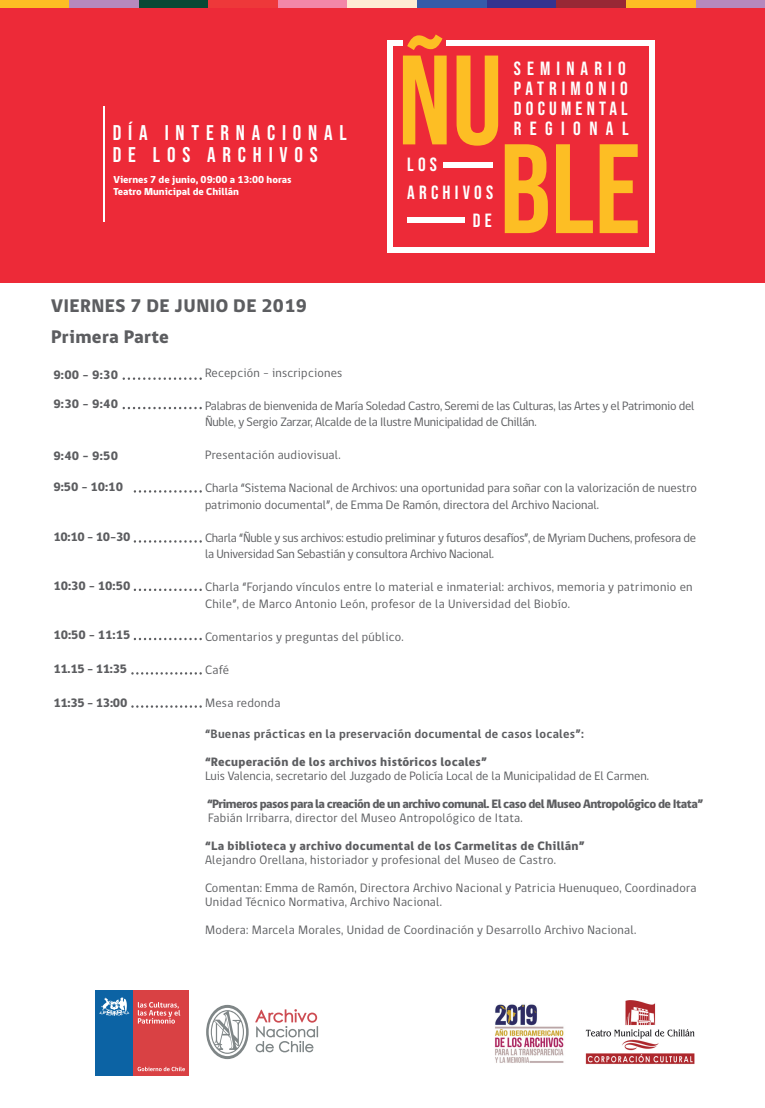
<style>
.page{position:relative;width:765px;height:1108px;background:#fff}
.page>*{position:absolute;margin:0;border:0;box-sizing:border-box;transform-origin:0 0}
.t1{font:21.25px/22.1px "Bebas Neue";letter-spacing:.32em;color:#fff}
.t2{font:19.12px/19.9px "Bebas Neue";letter-spacing:.26em;color:#fff}
.t3{font:19.12px "Bebas Neue";letter-spacing:.22em;color:#fff}
.t4{font:800 18.75px/30.5px "gob CL";letter-spacing:.02em;color:#5c5d60}
.t5{font:12.5px/16.5px "gob CL";letter-spacing:.02em;color:#5c5d60}
.t6{font:12.5px/16.5px "gob CL";letter-spacing:-.02em;color:#5c5d60}
.t7{font:12.5px/16.5px "gob CL";color:#5c5d60}
.t8{font:800 12.5px "gob CL";letter-spacing:.02em;color:#5c5d60}
.t9{font:800 12.5px "gob CL";color:#5c5d60}
.t10{font:800 12.5px "gob CL";letter-spacing:-.04em;color:#5c5d60}
.t11{font:700 12.5px "gob CL";letter-spacing:.02em;color:#5c5d60}
.t12{font:800 10.38px/12.4px "gob CL";color:#fff}
</style>
<div class="page">
<img style="left:495px;top:1004px;width:69px;height:59px">
<div style="left:0;top:0;width:765px;height:282px;background:#ed2a38"></div>
<div style="left:95px;top:989px;width:39px;height:86px;background:#0c63a4"></div>
<div style="left:134px;top:989px;width:55px;height:86px;background:#d94144"></div>
<svg style="left:138px;top:1066px;width:47px;height:5px"></svg>
<svg style="left:99px;top:997px;width:30px;height:18px"></svg>
<svg style="left:138px;top:1002px;width:42px;height:21px"></svg>
<svg style="left:255px;top:1009px;width:63px;height:43px"></svg>
<svg style="left:206px;top:1004px;width:43px;height:55px"></svg>
<img style="left:585px;top:1000px;width:110px;height:64px">
<div style="left:0;top:0;width:70px;height:7px;background:#fdbe24"></div>
<div style="left:695px;top:0;width:70px;height:7px;background:#b689bd"></div>
<div style="left:70px;top:0;width:69px;height:7px;background:#b689bd"></div>
<div style="left:139px;top:0;width:70px;height:7px;background:#0a4835"></div>
<div style="left:209px;top:0;width:69px;height:7px;background:#ee383a"></div>
<div style="left:278px;top:0;width:70px;height:7px;background:#f386a8"></div>
<div style="left:348px;top:0;width:69px;height:7px;background:#feebd3"></div>
<div style="left:417px;top:0;width:70px;height:7px;background:#365ba9"></div>
<div style="left:487px;top:0;width:69px;height:7px;background:#34338f"></div>
<div style="left:556px;top:0;width:70px;height:7px;background:#982835"></div>
<div style="left:626px;top:0;width:69px;height:7px;background:#fdbe24"></div>
<svg style="left:403px;top:34px;width:44px;height:110px"></svg>
<svg style="left:457px;top:56px;width:41px;height:90px"></svg>
<svg style="left:505px;top:144px;width:43px;height:89px"></svg>
<svg style="left:556px;top:144px;width:37px;height:89px"></svg>
<svg style="left:600px;top:144px;width:38px;height:89px"></svg>
<div style="left:443px;top:162px;width:50px;height:5px;background:#fff"></div>
<div style="left:407px;top:217px;width:58px;height:6px;background:#fff"></div>
<div style="left:388px;top:247px;width:267px;height:6px;background:#fff"></div>
<div style="left:388px;top:40px;width:15px;height:6px;background:#fff"></div>
<div style="left:388px;top:40px;width:5px;height:213px;background:#fff"></div>
<div style="left:650px;top:40px;width:5px;height:213px;background:#fff"></div>
<div style="left:447px;top:40px;width:208px;height:6px;background:#fff"></div>
<hr style="left:103px;top:106px;width:2px;height:115px;background:#fff">
<svg style="left:124px;top:377px;width:78px;height:3px"></svg>
<svg style="left:124px;top:407px;width:78px;height:2px"></svg>
<svg style="left:135px;top:490px;width:67px;height:2px"></svg>
<svg style="left:135px;top:540px;width:67px;height:2px"></svg>
<svg style="left:135px;top:588px;width:67px;height:3px"></svg>
<svg style="left:135px;top:637px;width:67px;height:3px"></svg>
<svg style="left:132px;top:672px;width:70px;height:2px"></svg>
<svg style="left:132px;top:705px;width:70px;height:2px"></svg>
<h1 class="t1" style="left:113px;top:121px;width:236px">DÍA INTERNACIONAL<br>DE LOS ARCHIVOS</h1>
<p class="t12" style="left:113px;top:173px;width:180px">Viernes 7 de junio, 09:00 a 13:00 horas<br>Teatro Municipal de Chillán</p>
<h2 class="t2" style="left:407px;top:154px;width:31px">LOS</h2>
<h2 class="t3" style="left:407px;top:182px;width:87px">ARCHIVOS</h2>
<h2 class="t2" style="left:473px;top:210px;width:20px">DE</h2>
<h2 class="t2" style="left:514px;top:58px;width:116px">SEMINARIO<br>PATRIMONIO<br>DOCUMENTAL<br>REGIONAL</h2>
<h3 class="t4" style="left:51px;top:291px;width:257px">VIERNES 7 DE JUNIO DE 2019<br>Primera Parte</h3>
<p class="t5" style="left:205px;top:364px;width:139px">Recepción – inscripciones</p>
<p class="t6" style="left:205px;top:397px;width:491px">Palabras de bienvenida de María Soledad Castro, Seremi de las Culturas, las Artes y el Patrimonio del<br>Ñuble, y Sergio Zarzar, Alcalde de la Ilustre Municipalidad de Chillán.</p>
<p class="t5" style="left:205px;top:447px;width:137px">Presentación audiovisual.</p>
<p class="t7" style="left:205px;top:480px;width:493px">Charla “Sistema Nacional de Archivos: una oportunidad para soñar con la valorización de nuestro patrimonio documental”, de Emma De Ramón, directora del Archivo Nacional.</p>
<p class="t6" style="left:205px;top:529px;width:493px">Charla “Ñuble y sus archivos: estudio preliminar y futuros desafíos”, de Myriam Duchens, profesora de la Universidad San Sebastián y consultora Archivo Nacional.</p>
<p class="t5" style="left:205px;top:579px;width:489px">Charla “Forjando vínculos entre lo material e inmaterial: archivos, memoria y patrimonio en<br>Chile”, de Marco Antonio León, profesor de la Universidad del Biobío.</p>
<p class="t5" style="left:205px;top:628px;width:200px">Comentarios y preguntas del público.</p>
<p class="t7" style="left:205px;top:661px;width:25px">Café</p>
<p class="t5" style="left:205px;top:694px;width:77px">Mesa redonda</p>
<p class="t11" style="left:205px;top:724px;width:380px">“Buenas prácticas en la preservación documental de casos locales”:</p>
<p class="t8" style="left:205px;top:752px;width:284px">“Recuperación de los archivos históricos locales”</p>
<p class="t7" style="left:205px;top:767px;width:445px">Luis Valencia, secretario del Juzgado de Policía Local de la Municipalidad de El Carmen.</p>
<p class="t10" style="left:207px;top:794px;width:498px">“Primeros pasos para la creación de un archivo comunal. El caso del Museo Antropológico de Itata”</p>
<p class="t5" style="left:208px;top:809px;width:316px">Fabián Irribarra, director del Museo Antropológico de Itata.</p>
<p class="t8" style="left:205px;top:836px;width:381px">“La biblioteca y archivo documental de los Carmelitas de Chillán”</p>
<p class="t5" style="left:205px;top:851px;width:353px">Alejandro Orellana, historiador y profesional del Museo de Castro.</p>
<p class="t5" style="left:205px;top:880px;width:493px;line-height:14px">Comentan: Emma de Ramón, Directora Archivo Nacional y Patricia Huenuqueo, Coordinadora<br>Unidad Técnico Normativa, Archivo Nacional.</p>
<p class="t5" style="left:205px;top:921px;width:433px">Modera: Marcela Morales, Unidad de Coordinación y Desarrollo Archivo Nacional.</p>
<p class="t9" style="left:53px;top:366px;width:66px">9:00 - 9:30</p>
<p class="t9" style="left:53px;top:395px;width:66px">9:30 - 9:40</p>
<p class="t9" style="left:53px;top:447px;width:66px">9:40 – 9:50</p>
<p class="t9" style="left:53px;top:478px;width:71px">9:50 - 10:10</p>
<p class="t9" style="left:53px;top:528px;width:79px">10:10 - 10-30</p>
<p class="t9" style="left:53px;top:577px;width:79px">10:30 - 10:50</p>
<p class="t9" style="left:53px;top:626px;width:79px">10:50 - 11:15</p>
<p class="t9" style="left:53px;top:660px;width:75px">11.15 - 11:35</p>
<p class="t9" style="left:53px;top:693px;width:76px">11:35 - 13:00</p>
</div>
